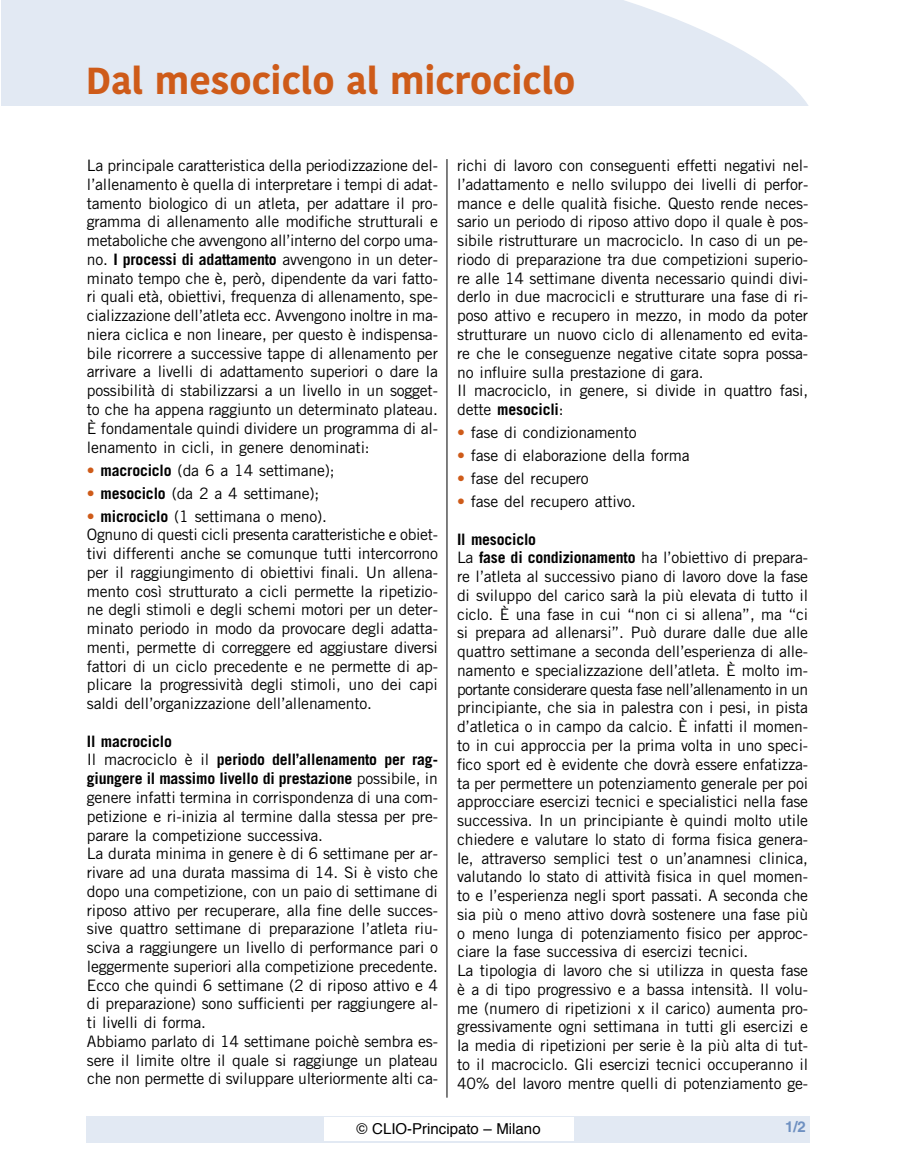
<style>
.page{position:relative;width:915px;height:1170px;background:#fff}
.page>*{position:absolute;margin:0;border:0;box-sizing:border-box;transform-origin:0 0}
.t1{font:700 37.5px "Kohinoor Devanagari";color:#ce5b19}
.t2{font:15.75px/18.8px "Trade Gothic LT Std";letter-spacing:-.01em;color:#000}
.t3{font:15px "Helvetica";color:#000}
.t4{font:700 15px "Helvetica LT Std";color:#6e90c1}
.s1{font-weight:700}
.s2{color:#ce5b19}
</style>
<div class="page">
<div style="left:87px;top:1115px;width:722px;height:27px;background:#e2e9f3"></div>
<div style="left:324px;top:1117px;width:249px;height:23px;background:#fff"></div>
<svg style="left:1px;top:0;width:808px;height:106px;background:#e4eaf4"></svg>
<hr style="left:446px;top:159px;width:1px;height:938px;background:#000">
<h1 class="t1" style="left:86px;top:58px;width:491px">Dal mesociclo al microciclo</h1>
<p class="t2" style="left:87px;top:157px;width:352px;text-align:justify">La principale caratteristica della periodizzazione del&shy;l’allenamento è quella di interpretare i tempi di adat&shy;tamento biologico di un atleta, per adattare il pro&shy;gramma di allenamento alle modifiche strutturali e metaboliche che avvengono all’interno del corpo uma&shy;no. <span class="s1">I processi di adattamento</span> avvengono in un deter&shy;minato tempo che è, però, dipendente da vari fatto&shy;ri quali età, obiettivi, frequenza di allenamento, spe&shy;cializzazione dell’atleta ecc. Avvengono inoltre in ma&shy;niera ciclica e non lineare, per questo è indispensa&shy;bile ricorrere a successive tappe di allenamento per arrivare a livelli di adattamento superiori o dare la possibilità di stabilizzarsi a un livello in un sogget&shy;to che ha appena raggiunto un determinato plateau.<br>È fondamentale quindi dividere un programma di al&shy;lenamento in cicli, in genere denominati:</p>
<p class="t2" style="left:87px;top:462px;width:249px"><span class="s2">•</span> <span class="s1">macrociclo</span> (da 6 a 14 settimane);</p>
<p class="t2" style="left:87px;top:485px;width:234px"><span class="s2">•</span> <span class="s1">mesociclo</span> (da 2 a 4 settimane);</p>
<p class="t2" style="left:87px;top:508px;width:352px"><span class="s2">•</span> <span class="s1">microciclo</span> (1 settimana o meno).<br>Ognuno di questi cicli presenta caratteristiche e obiet&shy;tivi differenti anche se comunque tutti intercorrono per il raggiungimento di obiettivi finali. Un allena&shy;mento così strutturato a cicli permette la ripetizio&shy;ne degli stimoli e degli schemi motori per un deter&shy;minato periodo in modo da provocare degli adatta&shy;menti, permette di correggere ed aggiustare diversi fattori di un ciclo precedente e ne permette di ap&shy;plicare la progressività degli stimoli, uno dei capi saldi dell’organizzazione dell’allenamento.</p>
<p class="t2" style="left:87px;top:733px;width:352px"><span class="s1">Il macrociclo<br></span>Il macrociclo è il <span class="s1">periodo dell’allenamento per rag&shy;giungere il massimo livello di prestazione</span> possibile, in genere infatti termina in corrispondenza di una com&shy;petizione e ri-inizia al termine dalla stessa per pre&shy;parare la competizione successiva.<br>La durata minima in genere è di 6 settimane per ar&shy;rivare ad una durata massima di 14. Si è visto che dopo una competizione, con un paio di settimane di riposo attivo per recuperare, alla fine delle succes&shy;sive quattro settimane di preparazione l’atleta riu&shy;sciva a raggiungere un livello di performance pari o leggermente superiori alla competizione precedente.<br>Ecco che quindi 6 settimane (2 di riposo attivo e 4 di preparazione) sono sufficienti per raggiungere al&shy;ti livelli di forma.<br>Abbiamo parlato di 14 settimane poichè sembra es&shy;sere il limite oltre il quale si raggiunge un plateau che non permette di sviluppare ulteriormente alti ca-</p>
<p class="t2" style="left:457px;top:157px;width:352px">richi di lavoro con conseguenti effetti negativi nel&shy;l’adattamento e nello sviluppo dei livelli di perfor&shy;mance e delle qualità fisiche. Questo rende neces&shy;sario un periodo di riposo attivo dopo il quale è pos&shy;sibile ristrutturare un macrociclo. In caso di un pe&shy;riodo di preparazione tra due competizioni superio&shy;re alle 14 settimane diventa necessario quindi divi&shy;derlo in due macrocicli e strutturare una fase di ri&shy;poso attivo e recupero in mezzo, in modo da poter strutturare un nuovo ciclo di allenamento ed evita&shy;re che le conseguenze negative citate sopra possa&shy;no influire sulla prestazione di gara.<br>Il macrociclo, in genere, si divide in quattro fasi, dette <span class="s1">mesocicli</span>:</p>
<p class="t2" style="left:457px;top:424px;width:181px"><span class="s2">•</span> fase di condizionamento</p>
<p class="t2" style="left:457px;top:447px;width:234px"><span class="s2">•</span> fase di elaborazione della forma</p>
<p class="t2" style="left:457px;top:470px;width:133px"><span class="s2">•</span> fase del recupero</p>
<p class="t2" style="left:457px;top:493px;width:180px"><span class="s2">•</span> fase del recupero attivo.</p>
<p class="t2" style="left:457px;top:531px;width:352px"><span class="s1">Il mesociclo<br></span>La <span class="s1">fase di condizionamento</span> ha l’obiettivo di prepara&shy;re l’atleta al successivo piano di lavoro dove la fase di sviluppo del carico sarà la più elevata di tutto il ciclo. È una fase in cui “non ci si allena”, ma “ci si prepara ad allenarsi”. Può durare dalle due alle quattro settimane a seconda dell’esperienza di alle&shy;namento e specializzazione dell’atleta. È molto im&shy;portante considerare questa fase nell’allenamento in un principiante, che sia in palestra con i pesi, in pista d’atletica o in campo da calcio. È infatti il momen&shy;to in cui approccia per la prima volta in uno speci&shy;fico sport ed è evidente che dovrà essere enfatizza&shy;ta per permettere un potenziamento generale per poi approcciare esercizi tecnici e specialistici nella fase successiva. In un principiante è quindi molto utile chiedere e valutare lo stato di forma fisica genera&shy;le, attraverso semplici test o un’anamnesi clinica, valutando lo stato di attività fisica in quel momen&shy;to e l’esperienza negli sport passati. A seconda che sia più o meno attivo dovrà sostenere una fase più o meno lunga di potenziamento fisico per approc&shy;ciare la fase successiva di esercizi tecnici.<br>La tipologia di lavoro che si utilizza in questa fase è a di tipo progressivo e a bassa intensità. Il volu&shy;me (numero di ripetizioni x il carico) aumenta pro&shy;gressivamente ogni settimana in tutti gli esercizi e la media di ripetizioni per serie è la più alta di tut&shy;to il macrociclo. Gli esercizi tecnici occuperanno il 40% del lavoro mentre quelli di potenziamento ge-</p>
<p class="t3" style="left:356px;top:1121px;width:185px">© CLIO-Principato – Milano</p>
<p class="t4" style="left:784px;top:1121px;width:22px">1/2</p>
</div>
